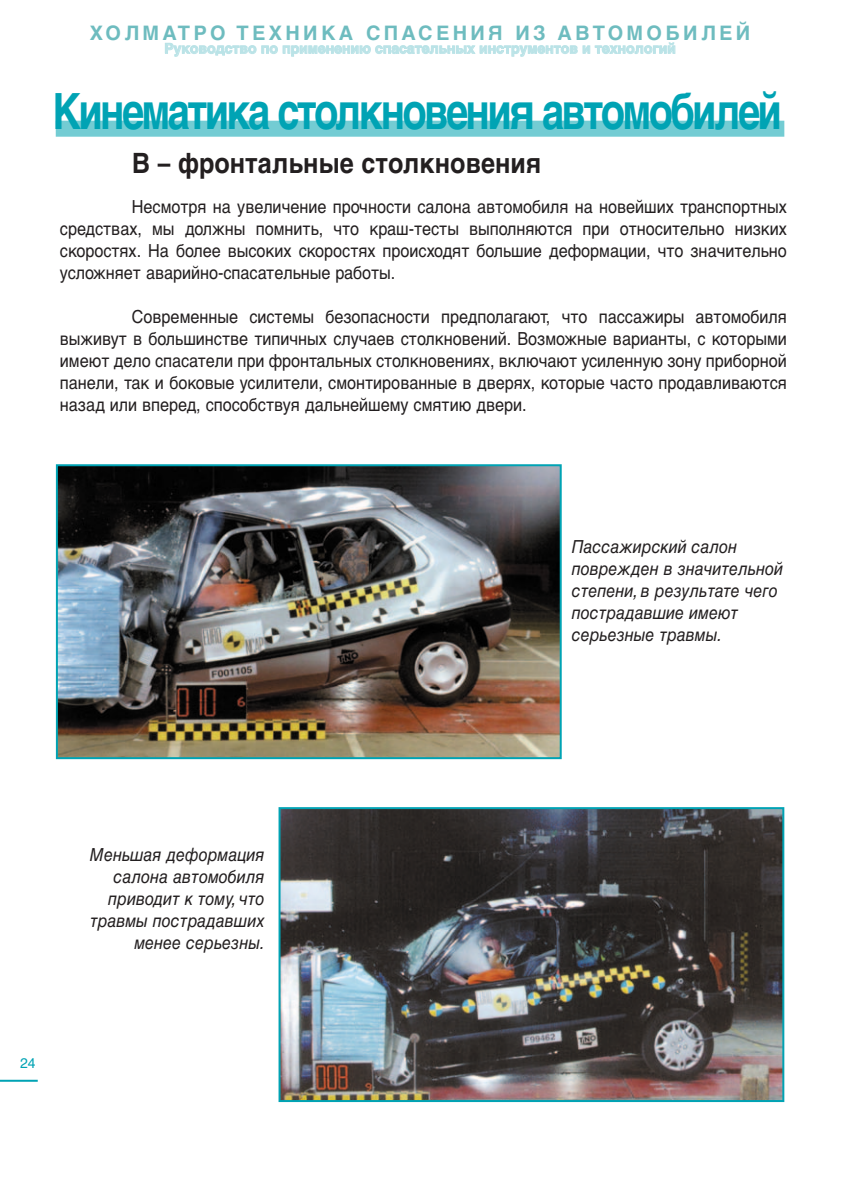
<style>
.page{position:relative;width:842px;height:1191px;background:#fff}
.page>*{position:absolute;margin:0;border:0;box-sizing:border-box;transform-origin:0 0}
.t1{font:700 50px "Helvetica Cyr";letter-spacing:-.065em;color:#00a3b4;scale:.8 1}
.t2{font:700 28px "Helvetica Cyr";color:#231f20;scale:.9 1}
.t3{font:700 20px "Helvetica Cyr";letter-spacing:.165em;color:#6ebcbf}
.t4{font:18px/22px "Helvetica Cyr Upright";color:#231f20;text-align:justify;scale:.9 1}
.t5{font:18px/22px "Helvetica Cyr Inclined";color:#231f20;scale:.9 1}
.t6{font:700 14px "Helvetica Cyr";color:#bae3e7}
.t7{font:14px "Helvetica Cyr Upright";color:#00a3b4}
</style>
<div class="page">
<hr style="left:0;top:1079px;width:38px;height:2px;background:#00a3b4">
<img style="left:59px;top:467px;width:500px;height:289px">
<div style="left:56px;top:464px;width:506px;height:295px;border:2px solid #00a3b4"></div>
<img style="left:282px;top:810px;width:499px;height:289px">
<div style="left:279px;top:807px;width:505px;height:295px;border:2px solid #00a3b4"></div>
<div style="left:56px;top:121px;width:728px;height:16px;background:#73ccd3"></div>
<p class="t3" style="left:90px;top:25px;width:662px">XOЛМАТРО ТЕХНИКА СПАСЕНИЯ ИЗ АВТОМОБИЛЕЙ</p>
<p class="t6" style="left:164px;top:43px;width:513px">Руководство по применению спасательных инструментов и технологий</p>
<h1 class="t1" style="left:52px;top:92px;width:914px">Кинематика столкновения автомобилей</h1>
<h2 class="t2" style="left:132px;top:152px;width:456px">В – фронтальные столкновения</h2>
<p class="t4" style="left:60px;top:197px;width:809px;text-indent:72px">Несмотря на увеличение прочности салона автомобиля на новейших транспортных средствах, мы должны помнить, что краш-тесты выполняются при относительно низких скоростях. На более высоких скоростях происходят большие деформации, что значительно усложняет аварийно-спасательные работы.</p>
<p class="t4" style="left:60px;top:307px;width:809px;text-indent:72px">Современные системы безопасности предполагают, что пассажиры автомобиля выживут в большинстве типичных случаев столкновений. Возможные варианты, с которыми имеют дело спасатели при фронтальных столкновениях, включают усиленную зону приборной панели, так и боковые усилители, смонтированные в дверях, которые часто продавливаются назад или вперед, способствуя дальнейшему смятию двери.</p>
<p class="t5" style="left:572px;top:537px;width:236px">Пассажирский салон поврежден в значительной степени, в результате чего пострадавшие имеют серьезные травмы.</p>
<p class="t7" style="left:20px;top:1057px;width:17px">24</p>
<p class="t5" style="left:90px;top:845px;width:196px;text-align:right">Меньшая деформация салона автомобиля приводит к тому, что травмы пострадавших менее серьезны.</p>
</div>
